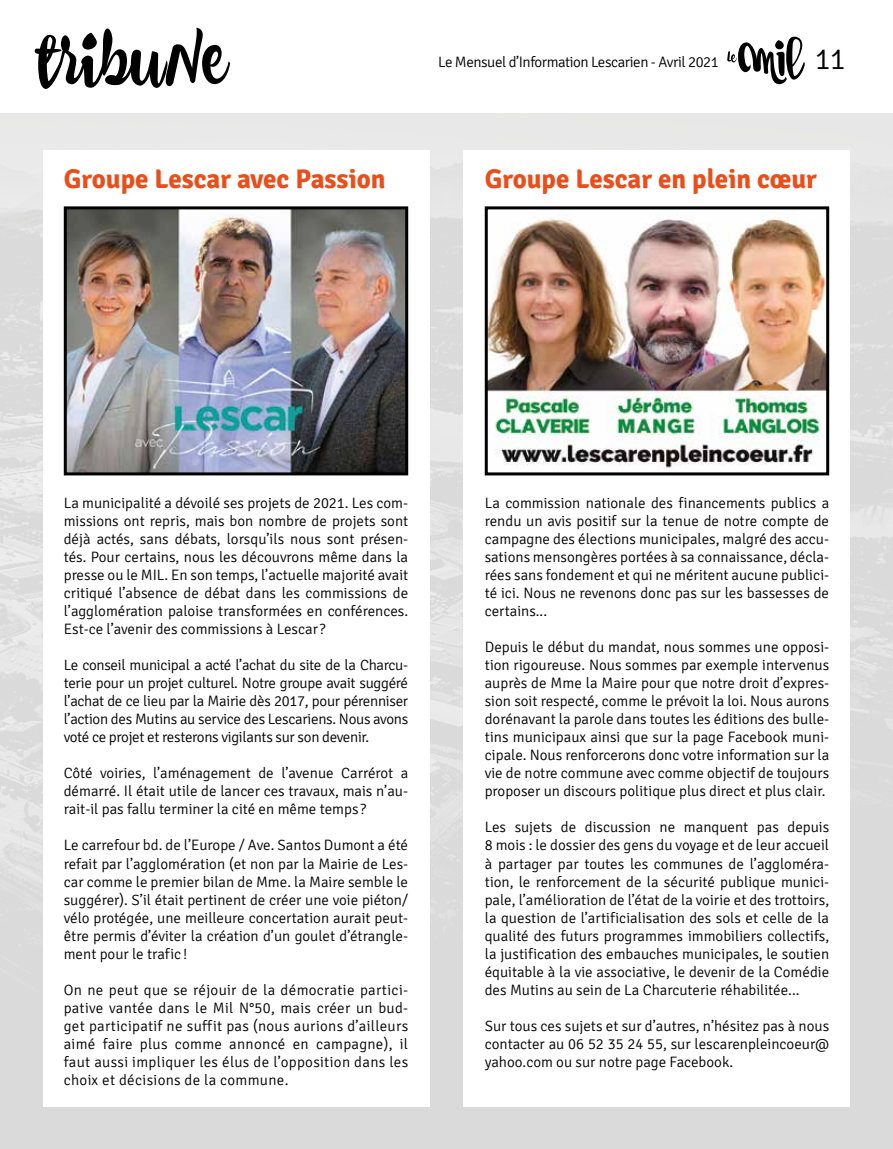
<style>
.page{position:relative;width:893px;height:1149px;background:#fff}
.page>*{position:absolute;margin:0;border:0;box-sizing:border-box;transform-origin:0 0}
.t1{font:87px "Coffe Break Script 1";color:#000}
.t2{font:300 30px "Signika";color:#000}
.t3{font:700 27px "Signika";color:#e94e1b}
.t4{font:300 15px/18px "Signika";color:#000;text-align:justify}
.t5{font:300 15px "Signika";letter-spacing:-.03em;color:#000}
</style>
<div class="page">
<svg style="left:727px;top:37px;width:78px;height:47px"></svg>
<img style="left:68px;top:210px;width:336px;height:261px">
<div style="left:64px;top:206px;width:344px;height:269px;border:3px solid #000"></div>
<img style="left:489px;top:216px;width:336px;height:253px">
<div style="left:485px;top:206px;width:344px;height:269px;border:3px solid #000"></div>
<h1 class="t1" style="left:38px;top:-11px;width:192px">tribune</h1>
<h3 class="t3" style="left:64px;top:163px;width:323px">Groupe Lescar avec Passion</h3>
<p class="t5" style="left:438px;top:54px;width:282px">Le Mensuel d’Information Lescarien - Avril 2021</p>
<h2 class="t2" style="left:815px;top:43px;width:32px">11</h2>
<h3 class="t3" style="left:485px;top:163px;width:334px">Groupe Lescar en plein cœur</h3>
<p class="t4" style="left:64px;top:494px;width:346px">La municipalité a dévoilé ses projets de 2021. Les com&shy;missions ont repris, mais bon nombre de projets sont déjà actés, sans débats, lorsqu’ils nous sont présen&shy;tés. Pour certains, nous les découvrons même dans la presse ou le MIL. En son temps, l’actuelle majorité avait critiqué l’absence de débat dans les commissions de l’agglomération paloise transformées en conférences.<br>Est-ce l’avenir des commissions à Lescar?</p>
<p class="t4" style="left:64px;top:656px;width:346px">Le conseil municipal a acté l’achat du site de la Charcu&shy;terie pour un projet culturel. Notre groupe avait suggéré l’achat de ce lieu par la Mairie dès 2017, pour pérenniser l’action des Mutins au service des Lescariens. Nous avons voté ce projet et resterons vigilants sur son devenir.</p>
<p class="t4" style="left:64px;top:764px;width:346px">Côté voiries, l’aménagement de l’avenue Carrérot a démarré. Il était utile de lancer ces travaux, mais n’au&shy;rait-il pas fallu terminer la cité en même temps ?</p>
<p class="t4" style="left:64px;top:836px;width:346px">Le carrefour bd. de l’Europe / Ave. Santos Dumont a été refait par l’agglomération (et non par la Mairie de Les&shy;car comme le premier bilan de Mme. la Maire semble le suggérer). S’il était pertinent de créer une voie piéton/ vélo protégée, une meilleure concertation aurait peut&shy;être permis d’éviter la création d’un goulet d’étrangle&shy;ment pour le trafic !</p>
<p class="t4" style="left:64px;top:980px;width:346px">On ne peut que se réjouir de la démocratie partici&shy;pative vantée dans le Mil N°50, mais créer un bud&shy;get participatif ne suffit pas (nous aurions d’ailleurs aimé faire plus comme annoncé en campagne), il faut aussi impliquer les élus de l’opposition dans les choix et décisions de la commune.</p>
<p class="t4" style="left:485px;top:494px;width:346px">La commission nationale des financements publics a rendu un avis positif sur la tenue de notre compte de campagne des élections municipales, malgré des accu&shy;sations mensongères portées à sa connaissance, décla&shy;rées sans fondement et qui ne méritent aucune publici&shy;té ici. Nous ne revenons donc pas sur les bassesses de certains...</p>
<p class="t4" style="left:485px;top:638px;width:346px">Depuis le début du mandat, nous sommes une opposi&shy;tion rigoureuse. Nous sommes par exemple intervenus auprès de Mme la Maire pour que notre droit d’expres&shy;sion soit respecté, comme le prévoit la loi. Nous aurons dorénavant la parole dans toutes les éditions des bulle&shy;tins municipaux ainsi que sur la page Facebook muni&shy;cipale. Nous renforcerons donc votre information sur la vie de notre commune avec comme objectif de toujours proposer un discours politique plus direct et plus clair.</p>
<p class="t4" style="left:485px;top:818px;width:346px">Les sujets de discussion ne manquent pas depuis 8 mois : le dossier des gens du voyage et de leur accueil à partager par toutes les communes de l’aggloméra&shy;tion, le renforcement de la sécurité publique munici&shy;pale, l’amélioration de l’état de la voirie et des trottoirs, la question de l’artificialisation des sols et celle de la qualité des futurs programmes immobiliers collectifs, la justification des embauches municipales, le soutien équitable à la vie associative, le devenir de la Comédie des Mutins au sein de La Charcuterie réhabilitée...</p>
<p class="t4" style="left:485px;top:1016px;width:346px">Sur tous ces sujets et sur d’autres, n’hésitez pas à nous contacter au 06 52 35 24 55, sur lescarenpleincoeur@ yahoo.com ou sur notre page Facebook.</p>
</div>
